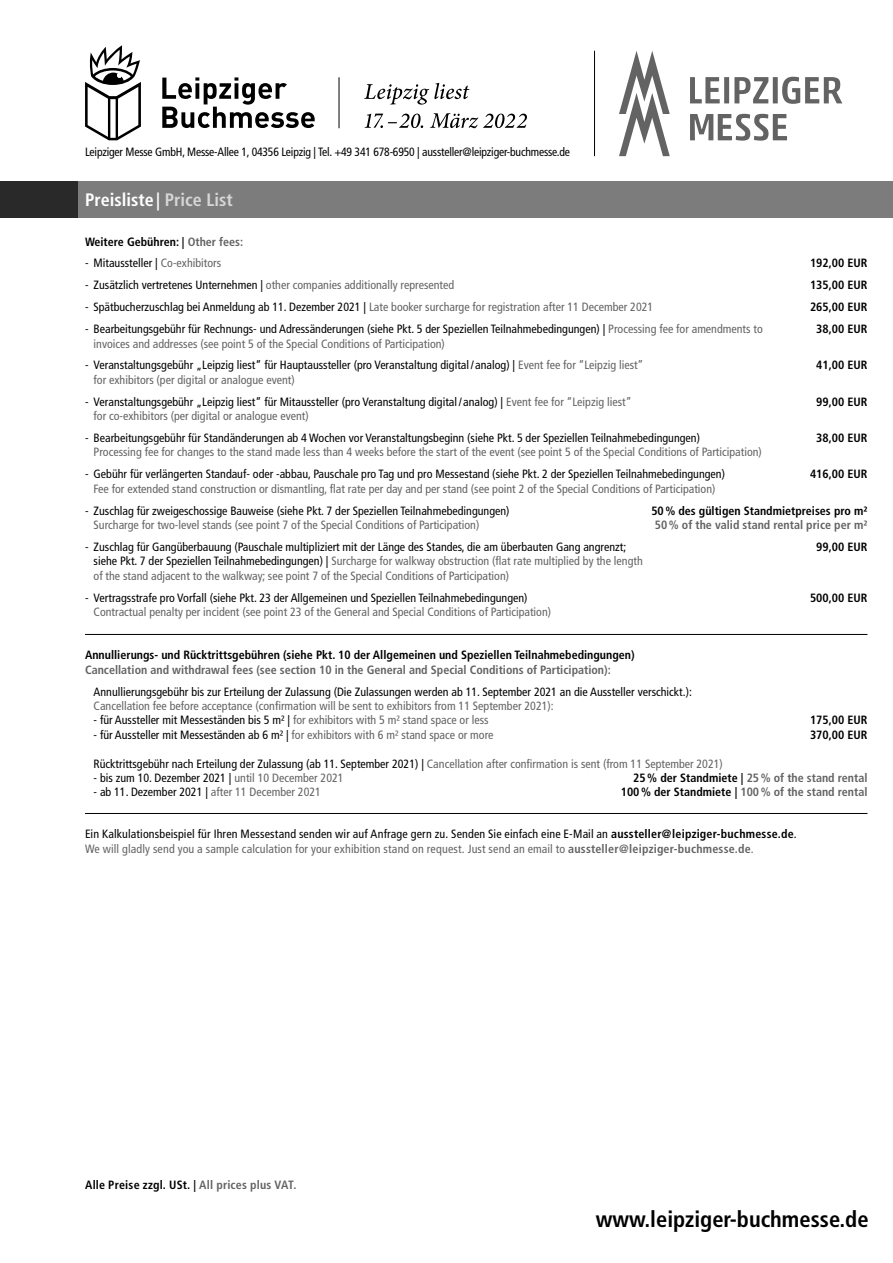
<style>
.page{position:relative;width:893px;height:1263px;background:#fff}
.page>*{position:absolute;margin:0;border:0;box-sizing:border-box;transform-origin:0 0}
.t1{font:700 condensed 22.5px "Frutiger";color:#000}
.t2{font:700 condensed 18px "Frutiger";color:#fff}
.t3{font:condensed 12px/14.4px "Frutiger";color:#000}
.t4{font:condensed 12px/14.4px "Frutiger";color:#636363}
.t5{font:700 condensed 12px "Frutiger";color:#000}
.t6{font:700 condensed 12px "Frutiger";color:#636363}
.s1{color:#d6d6d6}
.s2{color:#636363}
.s3{color:#000}
.s4{font-weight:700}
.s5{font-weight:700;color:#636363}
</style>
<div class="page">
<div style="left:0;top:182px;width:893px;height:36px;background:#7c7c7c"></div>
<div style="left:0;top:182px;width:78px;height:36px;background:#292929"></div>
<hr style="left:85px;top:813px;width:782px;height:1px;background:#000">
<hr style="left:85px;top:634px;width:782px;height:1px;background:#000">
<hr style="left:594px;top:51px;width:1px;height:105px;background:#000">
<svg style="left:690px;top:114px;width:97px;height:27px"></svg>
<svg style="left:690px;top:77px;width:152px;height:27px"></svg>
<svg style="left:619px;top:51px;width:51px;height:105px"></svg>
<hr style="left:339px;top:77px;width:1px;height:51px;background:#000">
<svg style="left:364px;top:83px;width:106px;height:22px"></svg>
<svg style="left:430px;top:113px;width:97px;height:15px"></svg>
<svg style="left:365px;top:114px;width:58px;height:14px"></svg>
<svg style="left:162px;top:77px;width:153px;height:51px"></svg>
<svg style="left:85px;top:45px;width:56px;height:95px"></svg>
<p class="t3" style="left:85px;top:145px;width:486px">Leipziger Messe GmbH, Messe-Allee 1, 04356 Leipzig | Tel. +49 341 678-6950 | aussteller@leipziger-buchmesse.de</p>
<h2 class="t2" style="left:85px;top:189px;width:149px">Preisliste | <span class="s1">Price List</span></h2>
<p class="t5" style="left:85px;top:235px;width:160px">Weitere Gebühren: | <span class="s2">Other fees:</span></p>
<p class="t3" style="left:85px;top:256px;width:138px">- Mitaussteller | <span class="s2">Co-exhibitors</span></p>
<p class="t5" style="left:810px;top:256px;width:59px">192,00 EUR</p>
<p class="t4" style="left:85px;top:278px;width:371px"><span class="s3">- Zusätzlich vertretenes Unternehmen |</span> other companies additionally represented</p>
<p class="t5" style="left:810px;top:278px;width:59px">135,00 EUR</p>
<p class="t4" style="left:85px;top:300px;width:570px"><span class="s3">- Spätbucherzuschlag bei Anmeldung ab 11. Dezember 2021 |</span> Late booker surcharge for registration after 11 December 2021</p>
<p class="t5" style="left:810px;top:300px;width:59px">265,00 EUR</p>
<p class="t3" style="left:85px;top:322px;width:679px">- Bearbeitungsgebühr für Rechnungs- und Adressänderungen (siehe Pkt. 5 der Speziellen Teilnahmebedingungen) | <span class="s2">Processing fee for amendments to</span></p>
<p class="t5" style="left:816px;top:322px;width:53px">38,00 EUR</p>
<p class="t4" style="left:94px;top:336px;width:353px">invoices and addresses (see point 5 of the Special Conditions of Participation)</p>
<p class="t3" style="left:85px;top:358px;width:560px">- Veranstaltungsgebühr „Leipzig liest“ für Hauptaussteller (pro Veranstaltung digital/ analog) | <span class="s2">Event fee for “Leipzig liest”</span></p>
<p class="t5" style="left:816px;top:358px;width:53px">41,00 EUR</p>
<p class="t4" style="left:94px;top:373px;width:203px">for exhibitors (per digital or analogue event)</p>
<p class="t3" style="left:85px;top:394px;width:548px">- Veranstaltungsgebühr „Leipzig liest“ für Mitaussteller (pro Veranstaltung digital/ analog) | <span class="s2">Event fee for “Leipzig liest”</span></p>
<p class="t5" style="left:816px;top:394px;width:53px">99,00 EUR</p>
<p class="t4" style="left:94px;top:409px;width:217px">for co-exhibitors (per digital or analogue event)</p>
<p class="t3" style="left:85px;top:431px;width:616px">- Bearbeitungsgebühr für Standänderungen ab 4 Wochen vor Veranstaltungsbeginn (siehe Pkt. 5 der Speziellen Teilnahmebedingungen)</p>
<p class="t5" style="left:816px;top:431px;width:53px">38,00 EUR</p>
<p class="t4" style="left:94px;top:445px;width:670px">Processing fee for changes to the stand made less than 4 weeks before the start of the event (see point 5 of the Special Conditions of Participation)</p>
<p class="t3" style="left:85px;top:467px;width:641px">- Gebühr für verlängerten Standauf- oder -abbau, Pauschale pro Tag und pro Messestand (siehe Pkt. 2 der Speziellen Teilnahmebedingungen)</p>
<p class="t5" style="left:810px;top:467px;width:59px">416,00 EUR</p>
<p class="t4" style="left:94px;top:481px;width:623px">Fee for extended stand construction or dismantling, flat rate per day and per stand (see point 2 of the Special Conditions of Participation)</p>
<p class="t3" style="left:85px;top:503px;width:426px">- Zuschlag für zweigeschossige Bauweise (siehe Pkt. 7 der Speziellen Teilnahmebedingungen)</p>
<p class="t5" style="left:651px;top:503px;width:218px">50% des gültigen Standmietpreises pro m²</p>
<p class="t4" style="left:94px;top:518px;width:387px">Surcharge for two-level stands (see point 7 of the Special Conditions of Participation)</p>
<p class="t6" style="left:655px;top:518px;width:214px">50% of the valid stand rental price per m²</p>
<p class="t3" style="left:85px;top:540px;width:543px">- Zuschlag für Gangüberbauung (Pauschale multipliziert mit der Länge des Standes, die am überbauten Gang angrenzt;</p>
<p class="t5" style="left:816px;top:540px;width:53px">99,00 EUR</p>
<p class="t4" style="left:94px;top:554px;width:551px"><span class="s3">siehe Pkt. 7 der Speziellen Teilnahmebedingungen) |</span> Surcharge for walkway obstruction (flat rate multiplied by the length of the stand adjacent to the walkway; see point 7 of the Special Conditions of Participation)</p>
<p class="t3" style="left:85px;top:590px;width:444px">- Vertragsstrafe pro Vorfall (siehe Pkt. 23 der Allgemeinen und Speziellen Teilnahmebedingungen)</p>
<p class="t5" style="left:810px;top:590px;width:59px">500,00 EUR</p>
<p class="t4" style="left:94px;top:605px;width:459px">Contractual penalty per incident (see point 23 of the General and Special Conditions of Participation)</p>
<p class="t5" style="left:85px;top:648px;width:551px">Annullierungs- und Rücktrittsgebühren (siehe Pkt. 10 der Allgemeinen und Speziellen Teilnahmebedingungen)</p>
<p class="t6" style="left:85px;top:662px;width:527px">Cancellation and withdrawal fees (see section 10 in the General and Special Conditions of Participation):</p>
<p class="t3" style="left:94px;top:684px;width:600px">Annullierungsgebühr bis zur Erteilung der Zulassung (Die Zulassungen werden ab 11. September 2021 an die Aussteller verschickt.):</p>
<p class="t4" style="left:94px;top:699px;width:462px">Cancellation fee before acceptance (confirmation will be sent to exhibitors from 11 September 2021):</p>
<p class="t3" style="left:94px;top:713px;width:397px">- für Aussteller mit Messeständen bis 5 m² | <span class="s2">for exhibitors with 5 m² stand space or less</span></p>
<p class="t5" style="left:810px;top:713px;width:59px">175,00 EUR</p>
<p class="t4" style="left:94px;top:727px;width:401px"><span class="s3">- für Aussteller mit Messeständen ab 6 m² |</span> for exhibitors with 6 m² stand space or more</p>
<p class="t5" style="left:810px;top:727px;width:59px">370,00 EUR</p>
<p class="t3" style="left:94px;top:756px;width:631px">Rücktrittsgebühr nach Erteilung der Zulassung (ab 11. September 2021) | <span class="s2">Cancellation after confirmation is sent (from 11 September 2021)</span></p>
<p class="t3" style="left:94px;top:771px;width:252px">- bis zum 10. Dezember 2021 | <span class="s2">until 10 December 2021</span></p>
<p class="t6" style="left:633px;top:771px;width:236px"><span class="s3">25% der Standmiete |</span> 25% of the stand rental</p>
<p class="t3" style="left:94px;top:785px;width:229px">- ab 11. Dezember 2021 | <span class="s2">after 11 December 2021</span></p>
<p class="t6" style="left:621px;top:785px;width:248px"><span class="s3">100% der Standmiete |</span> 100% of the stand rental</p>
<p class="t3" style="left:85px;top:827px;width:713px">Ein Kalkulationsbeispiel für Ihren Messestand senden wir auf Anfrage gern zu. Senden Sie einfach eine E-Mail an <span class="s4">aussteller@leipziger-buchmesse.de</span>.<br><span class="s2">We will gladly send you a sample calculation for your exhibition stand on request. Just send an email to</span> <span class="s5">aussteller@leipziger-buchmesse.de</span><span class="s2">.</span></p>
<p class="t5" style="left:85px;top:1177px;width:213px">Alle Preise zzgl. USt. | <span class="s2">All prices plus VAT.</span></p>
<h1 class="t1" style="left:596px;top:1206px;width:274px">www.leipziger-buchmesse.de</h1>
</div>
